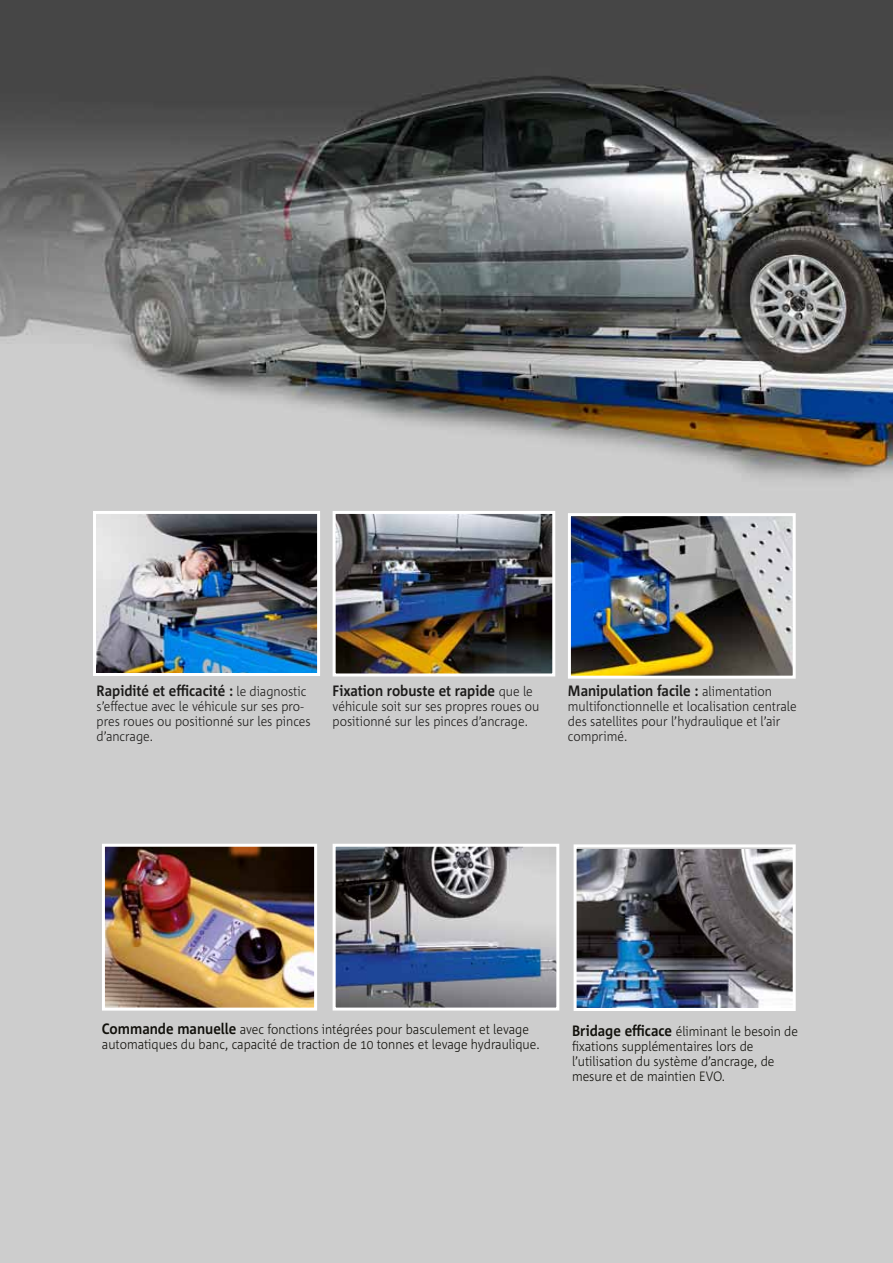
<style>
.page{position:relative;width:893px;height:1263px;background:#fff}
.page>*{position:absolute;margin:0;border:0;box-sizing:border-box;transform-origin:0 0}
.t1{font:700 15px "Corpid C1";color:#1c1b1a;scale:.9 1}
.t2{font:300 13.5px/15px "Corpid C1";color:#11100b;scale:.9 1}
.t3{font:300 13.5px/15px "Corpid C1";color:#1c1b1a;scale:.9 1}
.s1{font-weight:300;font-size:13.5px}
.s2{font-weight:700;font-size:15px}
</style>
<div class="page">
<img style="left:0;top:0;width:893px;height:1263px">
<img style="left:97px;top:515px;width:219px;height:157px">
<div style="left:93px;top:511px;width:227px;height:165px;border:3px solid #fff"></div>
<img style="left:337px;top:515px;width:214px;height:157px">
<div style="left:333px;top:511px;width:222px;height:165px;border:3px solid #fff"></div>
<img style="left:337px;top:848px;width:218px;height:158px">
<div style="left:333px;top:844px;width:226px;height:166px;border:3px solid #fff"></div>
<img style="left:106px;top:848px;width:207px;height:158px">
<div style="left:102px;top:844px;width:215px;height:166px;border:3px solid #fff"></div>
<img style="left:578px;top:849px;width:214px;height:158px">
<div style="left:574px;top:844px;width:222px;height:167px;border:3px solid #fff"></div>
<img style="left:572px;top:517px;width:220px;height:158px">
<div style="left:568px;top:513px;width:228px;height:166px;border:3px solid #fff"></div>
<p class="t1" style="left:97px;top:681px;width:235px">Rapidité et efficacité : <span class="s1">le diagnostic</span></p>
<p class="t3" style="left:97px;top:698px;width:239px">s’effectue avec le véhicule sur ses pro&shy;pres roues ou positionné sur les pinces d’ancrage.</p>
<p class="t1" style="left:333px;top:681px;width:224px">Fixation robuste et rapide <span class="s1">que le</span></p>
<p class="t3" style="left:333px;top:698px;width:231px">véhicule soit sur ses propres roues ou positionné sur les pinces d’ancrage.</p>
<p class="t1" style="left:568px;top:681px;width:228px">Manipulation facile : <span class="s1">alimentation</span></p>
<p class="t3" style="left:568px;top:698px;width:256px">multifonctionnelle et localisation centrale des satellites pour l’hydraulique et l’air comprimé.</p>
<p class="t2" style="left:102px;top:1021px;width:488px"><span class="s2">Commande manuelle</span> avec fonctions intégrées pour basculement et levage automatiques du banc, capacité de traction de 10 tonnes et levage hydraulique.</p>
<p class="t2" style="left:572px;top:1023px;width:253px"><span class="s2">Bridage efficace</span> éliminant le besoin de fixations supplémentaires lors de l’utilisation du système d’ancrage, de mesure et de maintien EVO.</p>
</div>
